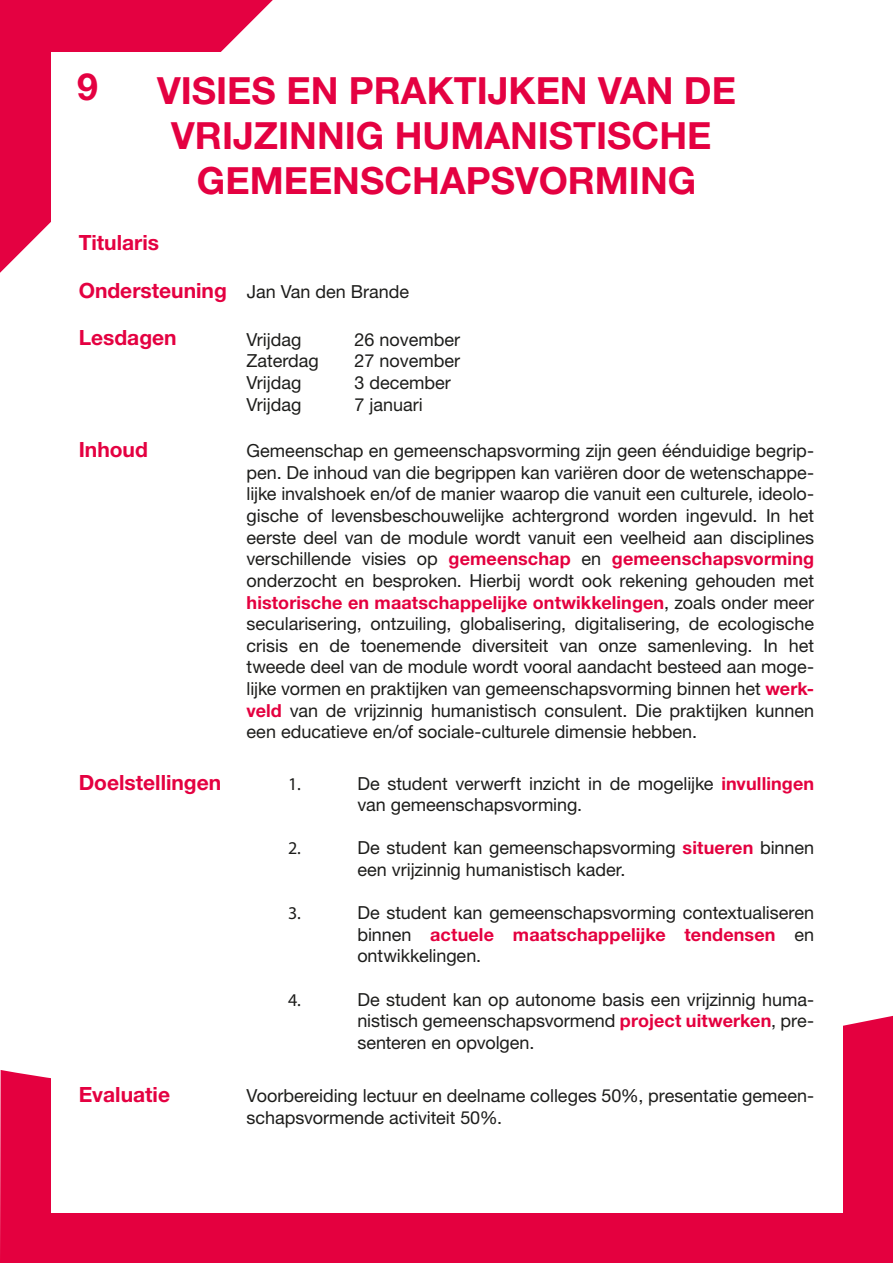
<style>
.page{position:relative;width:893px;height:1263px;background:#fff}
.page>*{position:absolute;margin:0;border:0;box-sizing:border-box;transform-origin:0 0}
.t1{font:700 37.5px/45px "Helvetica Neue LT Std";color:#e40141;text-align:center}
.t2{font:700 21px "Helvetica Neue LT Std";color:#e40141}
.t3{font:18px/21.6px "Helvetica Neue LT Std";color:#1d1d1b;text-align:justify}
.t4{font:18px "Myriad Pro";color:#1d1d1b}
.s1{font-weight:700;font-size:21px;color:#e40141}
.s2{font-weight:700;color:#e4003f}
</style>
<div class="page">
<div style="left:0;top:1016px;width:893px;height:247px;background:#e4003f"></div>
<svg style="left:0;top:0;width:273px;height:273px;background:#e61a54"></svg>
<div style="left:51px;top:52px;width:791px;height:1160px;background:#fff"></div>
<h1 class="t1" style="left:77px;top:63px;width:22px">9</h1>
<h1 class="t1" style="left:157px;top:67px;width:580px">VISIES EN PRAKTIJKEN VAN DE<br>VRIJZINNIG HUMANISTISCHE<br>GEMEENSCHAPSVORMING</h1>
<p class="t2" style="left:79px;top:230px;width:82px">Titularis</p>
<p class="t3" style="left:79px;top:280px;width:332px"><span class="s1">Ondersteuning</span> Jan Van den Brande</p>
<p class="t2" style="left:79px;top:325px;width:100px">Lesdagen</p>
<p class="t3" style="left:247px;top:328px;width:56px">Vrijdag</p>
<p class="t3" style="left:355px;top:328px;width:107px">26 november</p>
<p class="t3" style="left:247px;top:350px;width:74px">Zaterdag</p>
<p class="t3" style="left:355px;top:350px;width:107px">27 november</p>
<p class="t3" style="left:247px;top:371px;width:56px">Vrijdag</p>
<p class="t3" style="left:355px;top:371px;width:98px">3 december</p>
<p class="t3" style="left:247px;top:393px;width:56px">Vrijdag</p>
<p class="t3" style="left:355px;top:393px;width:70px">7 januari</p>
<p class="t2" style="left:79px;top:437px;width:71px">Inhoud</p>
<p class="t3" style="left:247px;top:440px;width:569px">Gemeenschap en gemeenschapsvorming zijn geen éénduidige begrip&shy;pen. De inhoud van die begrippen kan variëren door de wetenschappe&shy;lijke invalshoek en/of de manier waarop die vanuit een culturele, ideolo&shy;gische of levensbeschouwelijke achtergrond worden ingevuld. In het eerste deel van de module wordt vanuit een veelheid aan disciplines verschillende visies op <span class="s2">gemeenschap</span> en <span class="s2">gemeenschapsvorming </span>onderzocht en besproken. Hierbij wordt ook rekening gehouden met <span class="s2">historische en maatschappelijke ontwikkelingen</span>, zoals onder meer secularisering, ontzuiling, globalisering, digitalisering, de ecologische crisis en de toenemende diversiteit van onze samenleving. In het tweede deel van de module wordt vooral aandacht besteed aan moge&shy;lijke vormen en praktijken van gemeenschapsvorming binnen het <span class="s2">werk&shy;veld</span> van de vrijzinnig humanistisch consulent. Die praktijken kunnen een educatieve en/of sociale-culturele dimensie hebben.</p>
<p class="t2" style="left:79px;top:769px;width:144px">Doelstellingen</p>
<p class="t3" style="left:357px;top:772px;width:458px">De student verwerft inzicht in de mogelijke <span class="s2">invullingen </span>van gemeenschapsvorming.</p>
<p class="t3" style="left:357px;top:837px;width:458px">De student kan gemeenschapsvorming <span class="s2">situeren</span> binnen een vrijzinnig humanistisch kader.</p>
<p class="t3" style="left:357px;top:902px;width:458px">De student kan gemeenschapsvorming contextualiseren binnen <span class="s2">actuele maatschappelijke tendensen</span> en ontwikkelingen.</p>
<p class="t3" style="left:357px;top:988px;width:458px">De student kan op autonome basis een vrijzinnig huma&shy;nistisch gemeenschapsvormend <span class="s2">project uitwerken</span>, pre&shy;senteren en opvolgen.</p>
<p class="t4" style="left:288px;top:772px;width:14px">1.</p>
<p class="t4" style="left:288px;top:837px;width:14px">2.</p>
<p class="t4" style="left:288px;top:902px;width:14px">3.</p>
<p class="t4" style="left:288px;top:988px;width:14px">4.</p>
<p class="t2" style="left:79px;top:1081px;width:93px">Evaluatie</p>
<p class="t3" style="left:247px;top:1084px;width:569px">Voorbereiding lectuur en deelname colleges 50%, presentatie gemeen&shy;schapsvormende activiteit 50%.</p>
</div>
